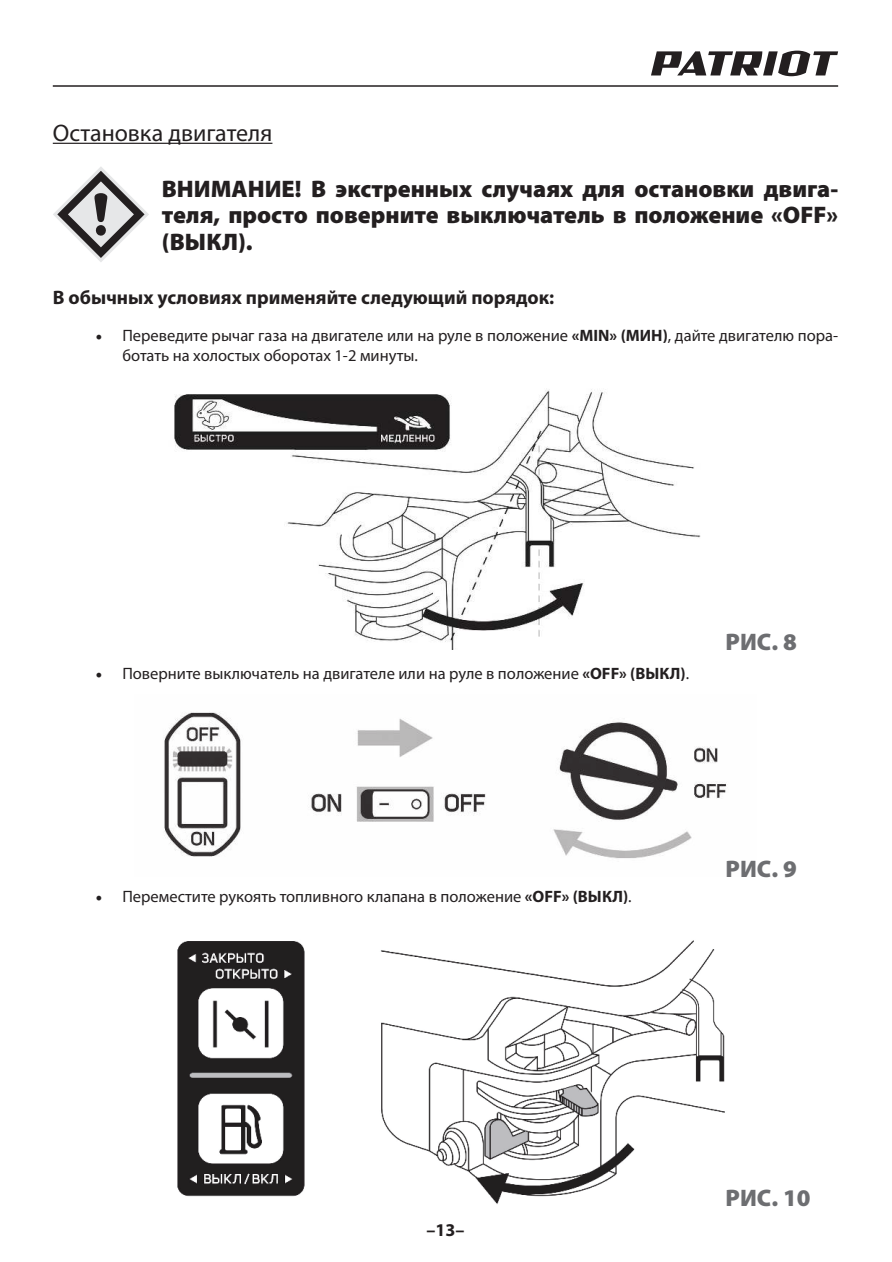
<style>
.page{position:relative;width:892px;height:1262px;background:#fff}
.page>*{position:absolute;margin:0;border:0;box-sizing:border-box;transform-origin:0 0}
.t1{font:900 24px/26.2px "Myriad Pro";color:#231f20;text-align:justify}
.t2{font:24px "Myriad Pro";color:#231f20}
.t3{font:900 24px "Myriad Pro";color:#6d6e71}
.t4{font:700 19.5px "Myriad Pro";color:#231f20}
.t5{font:700 18px "Myriad Pro";color:#231f20}
.t6{font:16.5px/19.8px "Myriad Pro";color:#231f20}
.s1{font-family:"Minion Pro";font-size:18px}
.s2{font-weight:700}
</style>
<div class="page">
<svg style="left:651px;top:51px;width:187px;height:25px"></svg>
<hr style="left:53px;top:85px;width:785px;height:2px;background:#231f20">
<hr style="left:53px;top:143px;width:219px;height:1px;background:#231f20">
<svg style="left:53px;top:167px;width:96px;height:95px"></svg>
<img style="left:174px;top:389px;width:527px;height:261px">
<img style="left:164px;top:712px;width:563px;height:147px">
<img style="left:177px;top:940px;width:548px;height:264px">
<h1 class="t2" style="left:53px;top:121px;width:221px">Остановка двигателя</h1>
<h1 class="t1" style="left:162px;top:178px;width:677px">ВНИМАНИЕ! В экстренных случаях для остановки двига&shy;теля, просто поверните выключатель в положение «OFF» (ВЫКЛ).</h1>
<p class="t4" style="left:53px;top:291px;width:503px">В обычных условиях применяйте следующий порядок:</p>
<p class="t6" style="left:122px;top:326px;width:717px;text-indent:-27px"><span class="s1">•</span> Переведите рычаг газа на двигателе или на руле в положение <span class="s2">«MIN» (МИН)</span>, дайте двигателю пора&shy;ботать на холостых оборотах 1-2 минуты.</p>
<p class="t6" style="left:95px;top:664px;width:595px"><span class="s1">•</span> Поверните выключатель на двигателе или на руле в положение <span class="s2">«OFF» (ВЫКЛ)</span>.</p>
<h1 class="t3" style="left:725px;top:632px;width:73px">РИС. 8</h1>
<p class="t6" style="left:95px;top:888px;width:538px"><span class="s1">•</span> Переместите рукоять топливного клапана в положение <span class="s2">«OFF» (ВЫКЛ)</span>.</p>
<h1 class="t3" style="left:725px;top:859px;width:73px">РИС. 9</h1>
<p class="t5" style="left:426px;top:1224px;width:39px">–13–</p>
<h1 class="t3" style="left:725px;top:1188px;width:86px">РИС. 10</h1>
</div>
